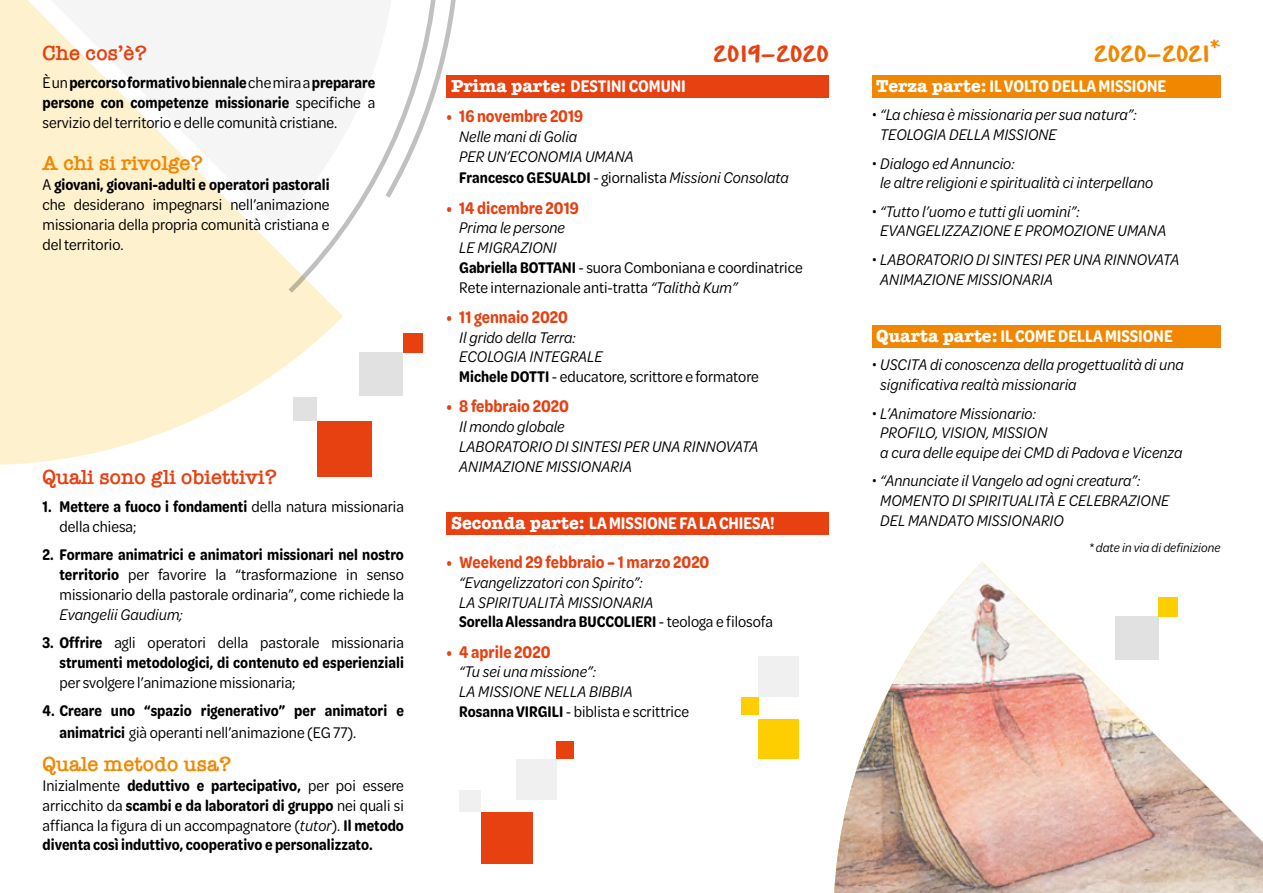
<style>
.page{position:relative;width:1263px;height:893px;background:#fff}
.page>*{position:absolute;margin:0;border:0;box-sizing:border-box;transform-origin:0 0}
.t1{font:34.5px "Another Birdhouse";letter-spacing:-.02em;color:#f18700}
.t2{font:34.5px "Another Birdhouse";letter-spacing:-.02em;color:#e74011}
.t3{font:600 21px "American Typewriter";color:#e74011}
.t4{font:600 21px "American Typewriter";color:#f18700}
.t5{font:600 18px "Omnes Cond";color:#fff}
.t6{font:600 18px "Omnes Cond";color:#e74011}
.t7{font:italic 16.5px/19.8px "Omnes Cond";color:#000}
.t8{font:16.5px/19.8px "Omnes Cond";color:#000;text-align:justify}
.t9{font:600 16.5px/19.8px "Omnes Cond";color:#000;text-align:right}
.t10{font:italic 13.5px "Omnes Cond";color:#000}
.s1{font-weight:600}
.s2{font-weight:400}
.s3{font-weight:400;font-style:italic}
.s4{font-family:"American Typewriter";font-weight:700}
.s5{font-style:italic}
.s6{font-weight:600;font-style:normal}
.s7{font-style:normal}
</style>
<div class="page">
<svg style="left:0;top:0;width:343px;height:465px;fill:#fef1cd"></svg>
<svg style="left:289px;top:0;width:167px;height:293px"></svg>
<div style="left:360px;top:353px;width:43px;height:43px;background:#e1e1e1"></div>
<div style="left:403px;top:333px;width:19px;height:20px;background:#e74011"></div>
<div style="left:293px;top:398px;width:24px;height:23px;background:#e1e1e1"></div>
<div style="left:317px;top:421px;width:55px;height:55px;background:#e74011"></div>
<div style="left:759px;top:656px;width:40px;height:41px;background:#f0f0f0"></div>
<div style="left:516px;top:759px;width:40px;height:40px;background:#f0f0f0"></div>
<div style="left:741px;top:697px;width:18px;height:17px;background:#ffce00"></div>
<div style="left:556px;top:741px;width:18px;height:18px;background:#e74011"></div>
<div style="left:459px;top:790px;width:22px;height:22px;background:#f0f0f0"></div>
<div style="left:481px;top:812px;width:51px;height:51px;background:#e74011"></div>
<div style="left:872px;top:75px;width:348px;height:23px;background:#f18700"></div>
<div style="left:872px;top:325px;width:348px;height:23px;background:#f18700"></div>
<div style="left:446px;top:75px;width:383px;height:23px;background:#e74011"></div>
<div style="left:446px;top:512px;width:383px;height:23px;background:#e74011"></div>
<img style="left:834px;top:562px;width:429px;height:331px">
<div style="left:1115px;top:616px;width:44px;height:44px;background:#e1e1e1"></div>
<div style="left:1159px;top:597px;width:19px;height:19px;background:#ffce00"></div>
<div style="left:759px;top:720px;width:40px;height:39px;background:#ffce00"></div>
<p class="t3" style="left:43px;top:37px;width:106px">Che cos’è?</p>
<p class="t8" style="left:43px;top:72px;width:334px">È un <span class="s1">percorso formativo biennale</span> che mira a <span class="s1">preparare persone con competenze missionarie</span> specifiche a servizio del territorio e delle comunità cristiane.</p>
<p class="t4" style="left:43px;top:147px;width:162px">A chi si rivolge?</p>
<p class="t8" style="left:43px;top:174px;width:289px">A <span class="s1">giovani, giovani-adulti e operatori pastorali </span>che desiderano impegnarsi nell’animazione missionaria della propria comunità cristiana e del territorio.</p>
<p class="t3" style="left:43px;top:461px;width:236px">Quali sono gli obiettivi?</p>
<p class="t8" style="left:60px;top:496px;width:346px;text-indent:-17px"><span class="s1">1. Mettere a fuoco i fondamenti</span> della natura missionaria della chiesa;</p>
<p class="t8" style="left:60px;top:544px;width:346px;text-indent:-17px"><span class="s1">2. Formare animatrici e animatori missionari nel nostro territorio</span> per favorire la “trasformazione in senso missionario della pastorale ordinaria”, come richiede la</p>
<p class="t7" style="left:60px;top:604px;width:125px">Evangelii Gaudium;</p>
<p class="t9" style="left:43px;top:632px;width:363px">3. Offrire <span class="s2">agli operatori della pastorale missionaria </span>strumenti metodologici, di contenuto ed esperienziali</p>
<p class="t8" style="left:60px;top:671px;width:238px">per svolgere l’animazione missionaria;</p>
<p class="t9" style="left:60px;top:699px;width:346px;line-height:21.6px;text-align:left;text-indent:-17px">4. Creare uno “spazio rigenerativo” per animatori e animatrici <span class="s2">già operanti nell’animazione (EG 77).</span></p>
<p class="t4" style="left:43px;top:748px;width:190px">Quale metodo usa?</p>
<p class="t9" style="left:43px;top:775px;width:363px;text-align:justify"><span class="s2">Inizialmente</span> deduttivo e partecipativo, <span class="s2">per poi essere arricchito da</span> scambi e da laboratori di gruppo <span class="s2">nei quali si affianca la figura di un accompagnatore (</span><span class="s3">tutor</span><span class="s2">).</span> Il metodo diventa così induttivo, cooperativo e personalizzato.</p>
<h1 class="t2" style="left:713px;top:33px;width:118px">2019-2020</h1>
<p class="t5" style="left:451px;top:74px;width:236px"><span class="s4">Prima parte:</span> DESTINI COMUNI</p>
<p class="t6" style="left:446px;top:104px;width:138px">• 16 novembre 2019</p>
<p class="t7" style="left:459px;top:126px;width:176px">Nelle mani di Golia<br>PER UN’ECONOMIA UMANA</p>
<p class="t9" style="left:459px;top:167px;width:331px">Francesco GESUALDI <span class="s2">- giornalista</span> <span class="s3">Missioni Consolata</span></p>
<p class="t6" style="left:446px;top:196px;width:134px">• 14 dicembre 2019</p>
<p class="t8" style="left:459px;top:217px;width:345px;text-align:left"><span class="s5">Prima le persone<br>LE MIGRAZIONI<br></span><span class="s1">Gabriella BOTTANI</span> - suora Comboniana e coordinatrice Rete internazionale anti-tratta <span class="s5">“Talithà Kum”</span></p>
<p class="t6" style="left:446px;top:305px;width:123px">• 11 gennaio 2020</p>
<p class="t7" style="left:459px;top:327px;width:301px">Il grido della Terra:<br>ECOLOGIA INTEGRALE<br><span class="s6">Michele DOTTI</span> <span class="s7">- educatore, scrittore e formatore</span></p>
<p class="t6" style="left:446px;top:394px;width:124px">• 8 febbraio 2020</p>
<p class="t7" style="left:459px;top:416px;width:301px">Il mondo globale<br>LABORATORIO DI SINTESI PER UNA RINNOVATA<br>ANIMAZIONE MISSIONARIA</p>
<p class="t5" style="left:451px;top:511px;width:325px"><span class="s4">Seconda parte:</span> LA MISSIONE FA LA CHIESA!</p>
<p class="t6" style="left:446px;top:550px;width:264px">• Weekend 29 febbraio – 1 marzo 2020</p>
<p class="t7" style="left:459px;top:572px;width:315px">“Evangelizzatori con Spirito”:<br>LA SPIRITUALITÀ MISSIONARIA<br><span class="s6">Sorella Alessandra BUCCOLIERI</span> <span class="s7">- teologa e filosofa</span></p>
<p class="t6" style="left:446px;top:639px;width:105px">• 4 aprile 2020</p>
<p class="t7" style="left:459px;top:661px;width:231px">“Tu sei una missione”:<br>LA MISSIONE NELLA BIBBIA<br><span class="s6">Rosanna VIRGILI</span> <span class="s7">- biblista e scrittrice</span></p>
<h1 class="t1" style="left:1093px;top:33px;width:129px">2020-2021<sup>*</sup></h1>
<p class="t5" style="left:876px;top:74px;width:292px"><span class="s4">Terza parte:</span> IL VOLTO DELLA MISSIONE</p>
<p class="t7" style="left:880px;top:104px;width:258px;text-indent:-8px">• “La chiesa è missionaria per sua natura”:<br>TEOLOGIA DELLA MISSIONE</p>
<p class="t7" style="left:880px;top:152px;width:274px;text-indent:-8px">• Dialogo ed Annuncio:<br>le altre religioni e spiritualità ci interpellano</p>
<p class="t7" style="left:880px;top:201px;width:288px;text-indent:-8px">• “Tutto l’uomo e tutti gli uomini”:<br>EVANGELIZZAZIONE E PROMOZIONE UMANA</p>
<p class="t7" style="left:880px;top:249px;width:301px;text-indent:-8px">• LABORATORIO DI SINTESI PER UNA RINNOVATA<br>ANIMAZIONE MISSIONARIA</p>
<p class="t5" style="left:876px;top:324px;width:298px"><span class="s4">Quarta parte:</span> IL COME DELLA MISSIONE</p>
<p class="t7" style="left:880px;top:354px;width:305px;text-indent:-8px">• USCITA di conoscenza della progettualità di una significativa realtà missionaria</p>
<p class="t7" style="left:880px;top:402px;width:304px;text-indent:-8px">• L’Animatore Missionario:<br>PROFILO, VISION, MISSION<br>a cura delle equipe dei CMD di Padova e Vicenza</p>
<p class="t7" style="left:880px;top:470px;width:290px;text-indent:-8px">• “Annunciate il Vangelo ad ogni creatura”:<br>MOMENTO DI SPIRITUALITÀ E CELEBRAZIONE<br>DEL MANDATO MISSIONARIO</p>
<p class="t10" style="left:1089px;top:539px;width:133px">* date in via di definizione</p>
</div>
